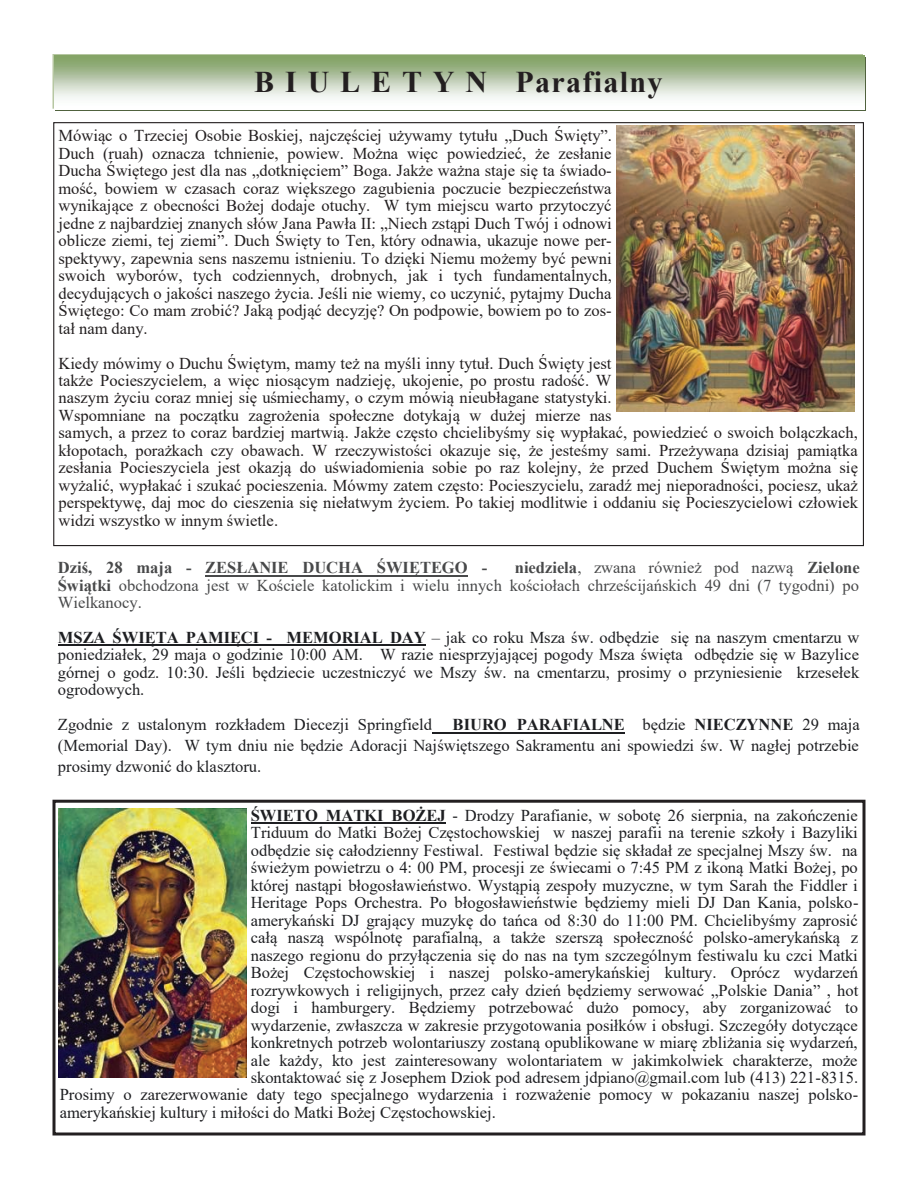
<style>
.page{position:relative;width:918px;height:1188px;background:#fff}
.page>*{position:absolute;margin:0;border:0;box-sizing:border-box;transform-origin:0 0}
.t1{font:700 30px "Times New Roman";letter-spacing:.04em;color:#231f20}
.t2{font:16.65px "Times New Roman";color:#1e1f22}
.t3{font:16.65px "Times New Roman";color:#48494a}
.t4{font:16.5px/17.4px "Times New Roman";color:#1e1f22;text-align:justify}
.t5{font:16.5px/17.5px "Times New Roman";color:#231f20;text-align:justify}
.t6{font:16.5px/17.4px "Times New Roman";color:#48494a;text-align:right}
.t7{font:700 16.5px "Times New Roman";letter-spacing:-.005em;color:#48494a}
.s1{font-weight:700}
</style>
<div class="page">
<img style="left:53px;top:54px;width:810px;height:54px">
<div style="left:56px;top:57px;width:810px;height:54px;background:linear-gradient(to bottom,#7f9e64,#fff)"></div>
<div style="left:54px;top:56px;width:810px;height:54px;background:linear-gradient(to bottom,#7c9b60,#fff)"></div>
<div style="left:52px;top:800px;width:814px;height:336px;border:3px solid #231f20"></div>
<hr style="left:251px;top:823px;width:195px;height:1px;background:#1e1f22">
<hr style="left:205px;top:575px;width:263px;height:2px;background:#48494a">
<hr style="left:58px;top:645px;width:368px;height:1px;background:#1e1f22">
<hr style="left:432px;top:732px;width:193px;height:2px;background:#1e1f22">
<img style="left:616px;top:125px;width:239px;height:287px">
<img style="left:58px;top:808px;width:188px;height:269px">
<h1 class="t1" style="left:254px;top:65px;width:410px">B I U L E T Y N Parafialny</h1>
<p class="t5" style="left:59px;top:127px;width:555px">Mówiąc o Trzeciej Osobie Boskiej, najczęściej używamy tytułu „Duch Święty”.<br>Duch (ruah) oznacza tchnienie, powiew. Można więc powiedzieć, że zesłanie Ducha Świętego jest dla nas „dotknięciem” Boga. Jakże ważna staje się ta świado&shy;mość, bowiem w czasach coraz większego zagubienia poczucie bezpieczeństwa wynikające z obecności Bożej dodaje otuchy. W tym miejscu warto przytoczyć jedne z najbardziej znanych słów Jana Pawła II: „Niech zstąpi Duch Twój i odnowi oblicze ziemi, tej ziemi”. Duch Święty to Ten, który odnawia, ukazuje nowe per&shy;spektywy, zapewnia sens naszemu istnieniu. To dzięki Niemu możemy być pewni swoich wyborów, tych codziennych, drobnych, jak i tych fundamentalnych, decydujących o jakości naszego życia. Jeśli nie wiemy, co uczynić, pytajmy Ducha Świętego: Co mam zrobić? Jaką podjąć decyzję? On podpowie, bowiem po to zos&shy;tał nam dany.</p>
<p class="t5" style="left:58px;top:354px;width:801px;text-align:left">Kiedy mówimy o Duchu Świętym, mamy też na myśli inny tytuł. Duch Święty jest<br>także Pocieszycielem, a więc niosącym nadzieję, ukojenie, po prostu radość. W<br>naszym życiu coraz mniej się uśmiechamy, o czym mówią nieubłagane statystyki.<br>Wspomniane na początku zagrożenia społeczne dotykają w dużej mierze nas<br>samych, a przez to coraz bardziej martwią. Jakże często chcielibyśmy się wypłakać, powiedzieć o swoich bolączkach, kłopotach, porażkach czy obawach. W rzeczywistości okazuje się, że jesteśmy sami. Przeżywana dzisiaj pamiątka zesłania Pocieszyciela jest okazją do uświadomienia sobie po raz kolejny, że przed Duchem Świętym można się wyżalić, wypłakać i szukać pocieszenia. Mówmy zatem często: Pocieszycielu, zaradź mej nieporadności, pociesz, ukaż perspektywę, daj moc do cieszenia się niełatwym życiem. Po takiej modlitwie i oddaniu się Pocieszycielowi człowiek widzi wszystko w innym świetle.</p>
<p class="t7" style="left:58px;top:558px;width:431px">Dziś, 28 maja - ZESŁANIE DUCHA ŚWIĘTEGO -</p>
<p class="t6" style="left:58px;top:559px;width:803px"><span class="s1">niedziela</span>, zwana również pod nazwą <span class="s1">Zielone<br>Świątki</span> obchodzona jest w Kościele katolickim i wielu innych kościołach chrześcijańskich 49 dni (7 tygodni) po</p>
<p class="t3" style="left:58px;top:593px;width:85px">Wielkanocy.</p>
<p class="t4" style="left:58px;top:629px;width:803px"><span class="s1">MSZA ŚWIĘTA PAMIĘCI - MEMORIAL DAY</span> – jak co roku Msza św. odbędzie się na naszym cmentarzu w poniedziałek, 29 maja o godzinie 10:00 AM. W razie niesprzyjającej pogody Msza święta odbędzie się w Bazylice górnej o godz. 10:30. Jeśli będziecie uczestniczyć we Mszy św. na cmentarzu, prosimy o przyniesienie krzesełek ogrodowych.</p>
<p class="t4" style="left:58px;top:714px;width:803px;line-height:20.9px">Zgodnie z ustalonym rozkładem Diecezji Springfield <span class="s1">BIURO PARAFIALNE</span> będzie <span class="s1">NIECZYNNE</span> 29 maja (Memorial Day). W tym dniu nie będzie Adoracji Najświętszego Sakramentu ani spowiedzi św. W nagłej potrzebie prosimy dzwonić do klasztoru.</p>
<p class="t4" style="left:251px;top:807px;width:609px"><span class="s1">ŚWIETO MATKI BOŻEJ</span> - Drodzy Parafianie, w sobotę 26 sierpnia, na zakończenie<br>Triduum do Matki Bożej Częstochowskiej w naszej parafii na terenie szkoły i Bazyliki</p>
<p class="t2" style="left:251px;top:841px;width:608px">odbędzie się całodzienny Festiwal. Festiwal będzie się składał ze specjalnej Mszy św. na</p>
<p class="t4" style="left:60px;top:859px;width:800px;text-align:right">świeżym powietrzu o 4: 00 PM, procesji ze świecami o 7:45 PM z ikoną Matki Bożej, po<br>której nastąpi błogosławieństwo. Wystąpią zespoły muzyczne, w tym Sarah the Fiddler i<br>Heritage Pops Orchestra. Po błogosławieństwie będziemy mieli DJ Dan Kania, polsko-<br>amerykański DJ grający muzykę do tańca od 8:30 do 11:00 PM. Chcielibyśmy zaprosić<br>całą naszą wspólnotę parafialną, a także szerszą społeczność polsko-amerykańską z<br>naszego regionu do przyłączenia się do nas na tym szczególnym festiwalu ku czci Matki<br>Bożej Częstochowskiej i naszej polsko-amerykańskiej kultury. Oprócz wydarzeń<br>rozrywkowych i religijnych, przez cały dzień będziemy serwować „Polskie Dania” , hot<br>dogi i hamburgery. Będziemy potrzebować dużo pomocy, aby zorganizować to<br>wydarzenie, zwłaszcza w zakresie przygotowania posiłków i obsługi. Szczegóły dotyczące<br>konkretnych potrzeb wolontariuszy zostaną opublikowane w miarę zbliżania się wydarzeń,<br>ale każdy, kto jest zainteresowany wolontariatem w jakimkolwiek charakterze, może<br>skontaktować się z Josephem Dziok pod adresem jdpiano@gmail.com lub (413) 221-8315.<br>Prosimy o zarezerwowanie daty tego specjalnego wydarzenia i rozważenie pomocy w pokazaniu naszej polsko-</p>
<p class="t2" style="left:60px;top:1103px;width:438px">amerykańskiej kultury i miłości do Matki Bożej Częstochowskiej.</p>
</div>
